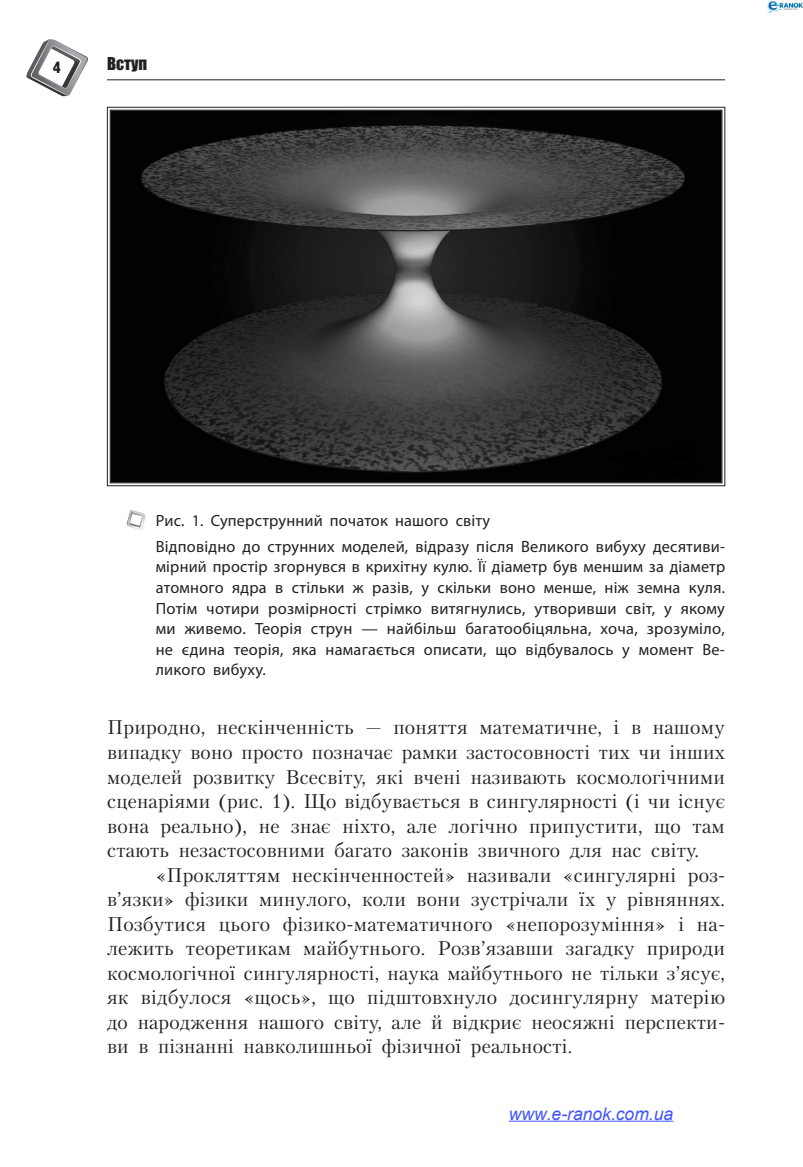
<style>
.page{position:relative;width:803px;height:1167px;background:#fff}
.page>*{position:absolute;margin:0;border:0;box-sizing:border-box;transform-origin:0 0}
.t1{font:19.78px/24.5px "Petersburg C";letter-spacing:.01em;color:#231f20;text-align:justify}
.t2{font:italic 17.5px "Arial";color:#4054ff}
.t3{font:16.28px/20.7px "Myriad Pro";letter-spacing:.015em;color:#231f20}
.t4{font:16.28px "Impact";color:#231f20}
.t5{font:16.28px "Machine C";color:#231f20}
</style>
<div class="page">
<hr style="left:107px;top:80px;width:617px;height:1px;background:#231f20">
<svg style="left:26px;top:39px;width:62px;height:57px"></svg>
<svg style="left:127px;top:510px;width:19px;height:19px"></svg>
<svg style="left:107px;top:107px;width:618px;height:379px;background:#2a2a2a"></svg>
<hr style="left:508px;top:1121px;width:165px;height:1px;background:#4054ff">
<img style="left:766px;top:1px;width:36px;height:11px">
<p class="t5" style="left:53px;top:58px;width:9px">4</p>
<p class="t4" style="left:107px;top:51px;width:42px">Вступ</p>
<p class="t3" style="left:156px;top:508px;width:570px;line-height:25.4px">Рис. 1. Суперструнний початок нашого світу<br>Відповідно до струнних моделей, відразу після Великого вибуху десятиви-</p>
<p class="t3" style="left:156px;top:556px;width:570px;text-align:justify">мірний простір згорнувся в крихітну кулю. Її діаметр був меншим за діаметр атомного ядра в стільки ж разів, у скільки воно менше, ніж земна куля.<br>Потім чотири розмірності стрімко витягнулись, утворивши світ, у якому ми живемо. Теорія струн — найбільш багатообіцяльна, хоча, зрозуміло, не єдина теорія, яка намагається описати, що відбувалось у момент Ве&shy;ликого вибуху.</p>
<p class="t1" style="left:107px;top:715px;width:619px">Природно, нескінченність — поняття математичне, і в нашому випадку воно просто позначає рамки застосовності тих чи інших моделей розвитку Всесвіту, які вчені називають космологічними сценаріями (рис. 1). Що відбувається в сингулярності (і чи існує вона реально), не знає ніхто, але логічно припустити, що там стають незастосовними багато законів звичного для нас світу.</p>
<p class="t1" style="left:107px;top:862px;width:632px;text-align:left;text-indent:49px">«Прокляттям нескінченностей» називали «сингулярні роз - в’язки» фізики минулого, коли вони зустрічали їх у рівняннях.<br>Позбутися цього фізико-математичного «непорозуміння» і на&shy;лежить теоретикам майбутнього. Розв’язавши загадку природи космологічної сингулярності, наука майбутнього не тільки з’ясує, як відбулося «щось», що підштовхнуло досингулярну матерію до народження нашого світу, але й відкриє неосяжні перспекти&shy;ви в пізнанні навколишньої фізичної реальності.</p>
<p class="t2" style="left:508px;top:1102px;width:166px">www.e-ranok.com.ua</p>
</div>
